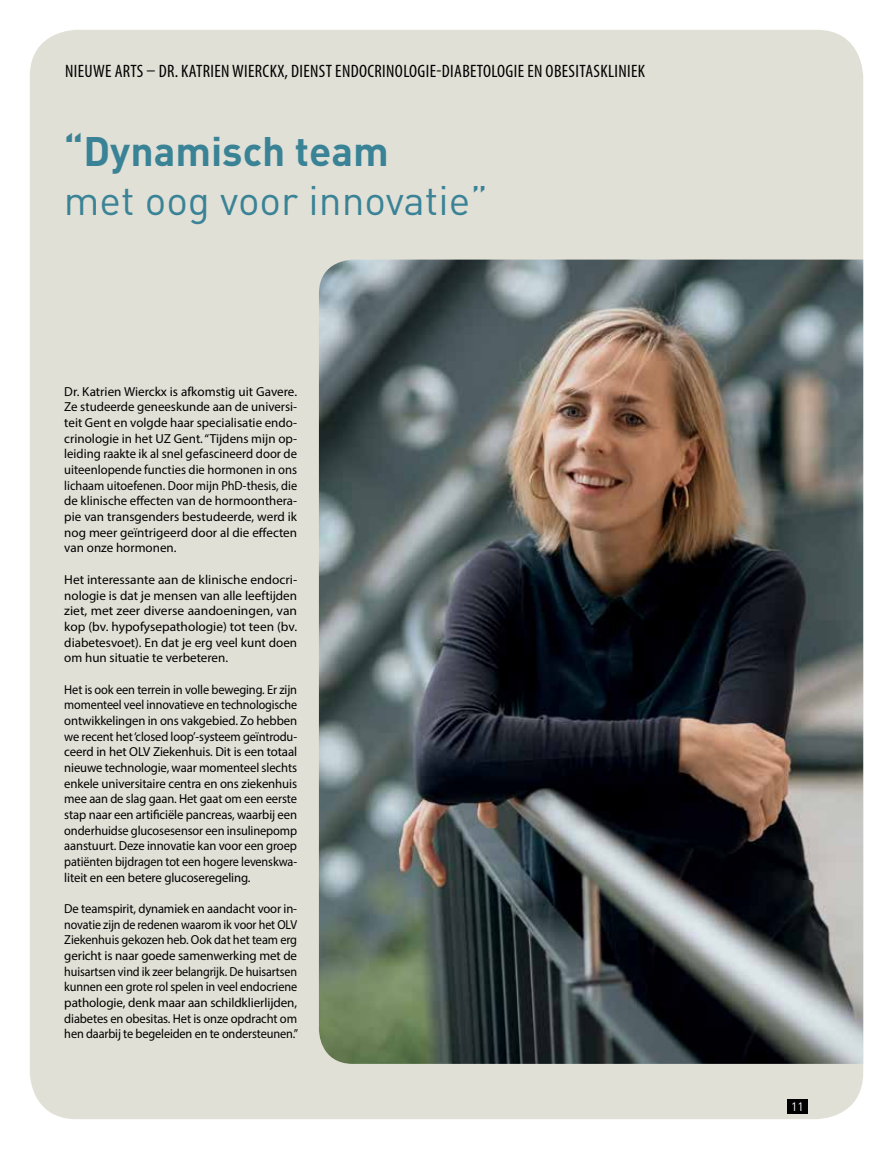
<style>
.page{position:relative;width:893px;height:1149px;background:#fff}
.page>*{position:absolute;margin:0;border:0;box-sizing:border-box;transform-origin:0 0}
.t1{font:40.65px "DIN";color:#3a8397}
.t2{font:700 40.65px "DIN";color:#3a8397}
.t3{font:condensed 18px "Myriad Pro";letter-spacing:.02em;color:#000}
.t4{font:13.05px/15.6px "Myriad Pro";letter-spacing:-.01em;color:#000;text-align:justify}
.t5{font:13.05px/15.6px "Myriad Pro";letter-spacing:-.01em;color:#000;text-align:justify;scale:.95 1}
.t6{font:12px "DIN";color:#fff}
</style>
<div class="page">
<div style="left:30px;top:30px;width:833px;height:1088px;background:#e1e0d6;border-radius:47px"></div>
<img style="left:319px;top:259px;width:544px;height:804px">
<div style="left:787px;top:1098px;width:21px;height:15px;background:#000"></div>
<h2 class="t3" style="left:65px;top:62px;width:582px">NIEUWE ARTS – DR. KATRIEN WIERCKX, DIENST ENDOCRINOLOGIE-DIABETOLOGIE EN OBESITASKLINIEK</h2>
<h1 class="t2" style="left:64px;top:125px;width:327px">“Dynamisch team</h1>
<h1 class="t1" style="left:64px;top:175px;width:426px">met oog voor innovatie”</h1>
<p class="t4" style="left:64px;top:383px;width:234px">Dr. Katrien Wierckx is afkomstig uit Gavere.<br>Ze studeerde geneeskunde aan de universi&shy;teit Gent en volgde haar specialisatie endo&shy;crinologie in het UZ Gent. “Tijdens mijn op&shy;leiding raakte ik al snel gefascineerd door de uiteenlopende functies die hormonen in ons lichaam uitoefenen. Door mijn PhD-thesis, die de klinische effecten van de hormoonthera&shy;pie van transgenders bestudeerde, werd ik nog meer geïntrigeerd door al die effecten van onze hormonen.</p>
<p class="t4" style="left:64px;top:571px;width:234px">Het interessante aan de klinische endocri&shy;nologie is dat je mensen van alle leeftijden ziet, met zeer diverse aandoeningen, van kop (bv. hypofysepathologie) tot teen (bv. diabetesvoet). En dat je erg veel kunt doen om hun situatie te verbeteren.</p>
<p class="t5" style="left:64px;top:681px;width:247px">Het is ook een terrein in volle beweging. Er zijn momenteel veel innovatieve en technologische ontwikkelingen in ons vakgebied. Zo hebben we recent het ‘closed loop’-systeem geïntrodu&shy;ceerd in het OLV Ziekenhuis. Dit is een totaal nieuwe technologie, waar momenteel slechts enkele universitaire centra en ons ziekenhuis mee aan de slag gaan. Het gaat om een eerste stap naar een artificiële pancreas, waarbij een onderhuidse glucosesensor een insulinepomp aanstuurt. Deze innovatie kan voor een groep patiënten bijdragen tot een hogere levenskwa&shy;liteit en een betere glucoseregeling.</p>
<p class="t4" style="left:64px;top:900px;width:235px">De teamspirit, dynamiek en aandacht voor in&shy;novatie zijn de redenen waarom ik voor het OLV Ziekenhuis gekozen heb. Ook dat het team erg gericht is naar goede samenwerking met de huisartsen vind ik zeer belangrijk. De huisartsen kunnen een grote rol spelen in veel endocriene pathologie, denk maar aan schildklierlijden, diabetes en obesitas. Het is onze opdracht om hen daarbij te begeleiden en te ondersteunen.”</p>
<p class="t6" style="left:791px;top:1098px;width:14px">0 71 19</p>
</div>
